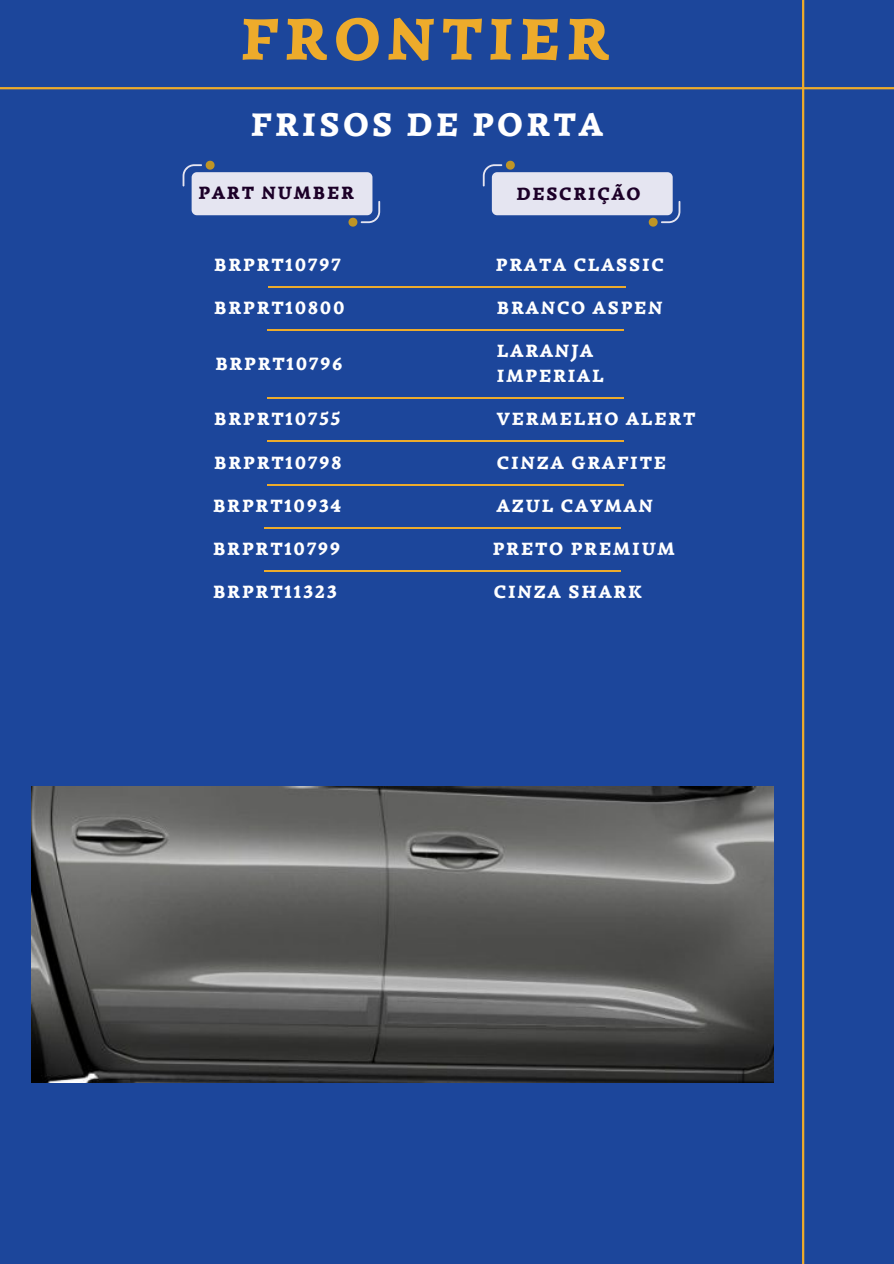
<style>
.page{position:relative;width:894px;height:1264px;background:#fff}
.page>*{position:absolute;margin:0;border:0;box-sizing:border-box;transform-origin:0 0}
.t1{font:900 60px "Simonetta";letter-spacing:.105em;color:#edab2b}
.t2{font:italic 900 33px "Simonetta";letter-spacing:.105em;color:#fff}
.t3{font:italic 900 18px/24.8px "Simonetta";letter-spacing:.105em;color:#fff}
.t4{font:italic 900 18px "Simonetta";letter-spacing:.105em;color:#1c0028}
</style>
<div class="page">
<div style="left:0;top:0;width:893px;height:1263px;background:#1c469b"></div>
<hr style="left:801px;top:0;width:3px;height:1263px;background:#edab2b">
<hr style="left:0;top:87px;width:893px;height:2px;background:#edab2b">
<hr style="left:268px;top:286px;width:357px;height:2px;background:#edab2b">
<hr style="left:267px;top:329px;width:356px;height:2px;background:#edab2b">
<hr style="left:267px;top:397px;width:356px;height:2px;background:#edab2b">
<hr style="left:267px;top:440px;width:356px;height:2px;background:#edab2b">
<hr style="left:267px;top:484px;width:356px;height:1px;background:#edab2b">
<svg style="left:182px;top:161px;width:198px;height:66px"></svg>
<svg style="left:482px;top:161px;width:198px;height:66px"></svg>
<hr style="left:264px;top:527px;width:356px;height:1px;background:#edab2b">
<hr style="left:264px;top:570px;width:356px;height:2px;background:#edab2b">
<img style="left:31px;top:786px;width:741px;height:296px">
<h1 class="t1" style="left:240px;top:2px;width:370px">FRONTIER</h1>
<p class="t2" style="left:251px;top:104px;width:353px">FRISOS DE PORTA</p>
<p class="t4" style="left:198px;top:182px;width:157px">PART NUMBER</p>
<p class="t4" style="left:516px;top:183px;width:126px">DESCRIÇÃO</p>
<p class="t3" style="left:214px;top:252px;width:128px">BRPRT10797</p>
<p class="t3" style="left:495px;top:252px;width:169px">PRATA CLASSIC</p>
<p class="t3" style="left:214px;top:296px;width:132px">BRPRT10800</p>
<p class="t3" style="left:497px;top:296px;width:167px">BRANCO ASPEN</p>
<p class="t3" style="left:497px;top:339px;width:108px">LARANJA<br>IMPERIAL</p>
<p class="t3" style="left:497px;top:407px;width:200px">VERMELHO ALERT</p>
<p class="t3" style="left:497px;top:450px;width:170px">CINZA GRAFITE</p>
<p class="t3" style="left:215px;top:351px;width:129px">BRPRT10796</p>
<p class="t3" style="left:214px;top:407px;width:128px">BRPRT10755</p>
<p class="t3" style="left:214px;top:450px;width:129px">BRPRT10798</p>
<p class="t3" style="left:213px;top:493px;width:130px">BRPRT10934</p>
<p class="t3" style="left:497px;top:493px;width:157px">AZUL CAYMAN</p>
<p class="t3" style="left:213px;top:536px;width:129px">BRPRT10799</p>
<p class="t3" style="left:213px;top:580px;width:125px">BRPRT11323</p>
<p class="t3" style="left:492px;top:536px;width:183px">PRETO PREMIUM</p>
<p class="t3" style="left:493px;top:580px;width:149px">CINZA SHARK</p>
</div>
